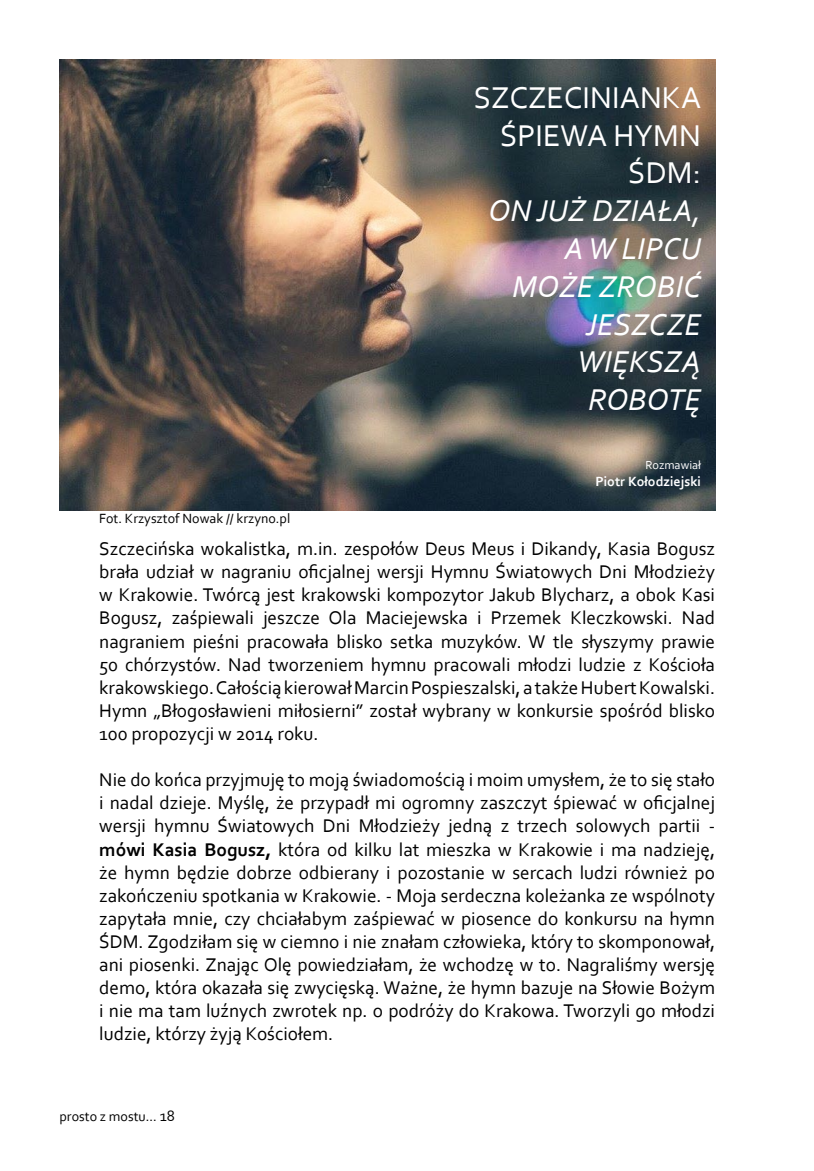
<style>
.page{position:relative;width:814px;height:1171px;background:#fff}
.page>*{position:absolute;margin:0;border:0;box-sizing:border-box;transform-origin:0 0}
.t1{font:italic 31.5px/37.8px "Corbel";color:#fff;text-align:right}
.t2{font:31.5px/37.8px "Corbel";color:#fff;text-align:right}
.t3{font:19.25px/23.1px "Corbel";color:#000;text-align:justify}
.t4{font:14px "Corbel";color:#000}
.t5{font:700 14px "Corbel";color:#fff}
.t6{font:12.25px "Corbel";color:#fff}
.s1{font-weight:700}
.s2{font-size:15.75px}
</style>
<div class="page">
<img style="left:60px;top:60px;width:655px;height:450px">
<h1 class="t2" style="left:474px;top:78px;width:229px">SZCZECINIANKA<br>ŚPIEWA HYMN<br>ŚDM:</h1>
<h1 class="t1" style="left:488px;top:191px;width:214px">ON JUŻ DZIAŁA,<br>A W LIPCU<br>MOŻE ZROBIĆ<br>JESZCZE<br>WIĘKSZĄ<br>ROBOTĘ</h1>
<p class="t4" style="left:99px;top:510px;width:193px">Fot. Krzysztof Nowak // krzyno.pl</p>
<p class="t6" style="left:645px;top:457px;width:57px">Rozmawiał</p>
<p class="t5" style="left:595px;top:472px;width:107px">Piotr Kołodziejski</p>
<p class="t3" style="left:99px;top:537px;width:617px">Szczecińska wokalistka, m.in. zespołów Deus Meus i Dikandy, Kasia Bogusz brała udział w nagraniu oficjalnej wersji Hymnu Światowych Dni Młodzieży w Krakowie. Twórcą jest krakowski kompozytor Jakub Blycharz, a obok Kasi Bogusz, zaśpiewali jeszcze Ola Maciejewska i Przemek Kleczkowski. Nad nagraniem pieśni pracowała blisko setka muzyków. W tle słyszymy prawie 50 chórzystów. Nad tworzeniem hymnu pracowali młodzi ludzie z Kościoła krakowskiego. Całością kierował Marcin Pospieszalski, a także Hubert Kowalski.<br>Hymn „Błogosławieni miłosierni” został wybrany w konkursie spośród blisko 100 propozycji w 2014 roku.</p>
<p class="t3" style="left:99px;top:768px;width:617px">Nie do końca przyjmuję to moją świadomością i moim umysłem, że to się stało i nadal dzieje. Myślę, że przypadł mi ogromny zaszczyt śpiewać w oficjalnej wersji hymnu Światowych Dni Młodzieży jedną z trzech solowych partii - <span class="s1">mówi Kasia Bogusz,</span> która od kilku lat mieszka w Krakowie i ma nadzieję, że hymn będzie dobrze odbierany i pozostanie w sercach ludzi również po zakończeniu spotkania w Krakowie. - Moja serdeczna koleżanka ze wspólnoty zapytała mnie, czy chciałabym zaśpiewać w piosence do konkursu na hymn ŚDM. Zgodziłam się w ciemno i nie znałam człowieka, który to skomponował, ani piosenki. Znając Olę powiedziałam, że wchodzę w to. Nagraliśmy wersję demo, która okazała się zwycięską. Ważne, że hymn bazuje na Słowie Bożym i nie ma tam luźnych zwrotek np. o podróży do Krakowa. Tworzyli go młodzi ludzie, którzy żyją Kościołem.</p>
<p class="t4" style="left:60px;top:1107px;width:117px">prosto z mostu... <span class="s2">18</span></p>
</div>
